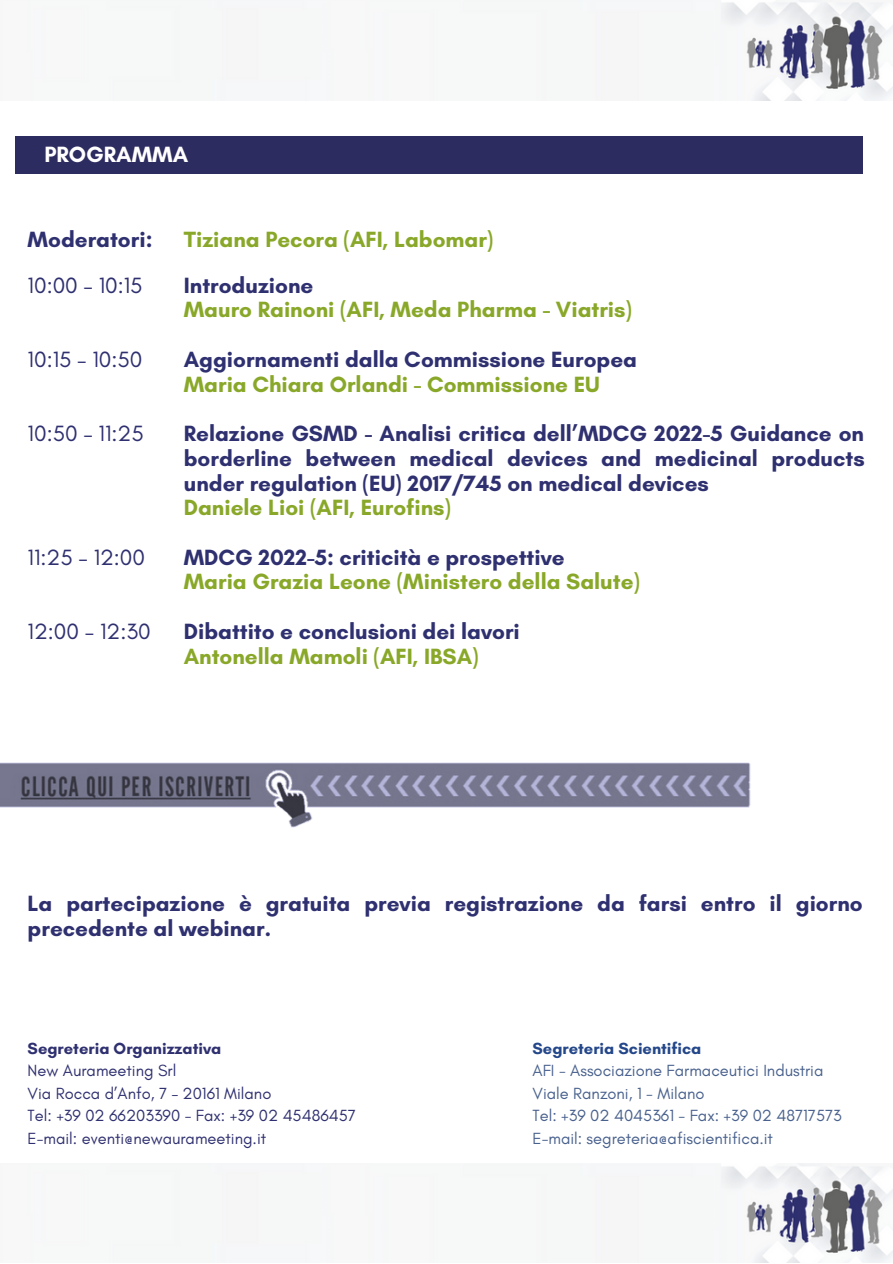
<style>
.page{position:relative;width:893px;height:1264px;background:#fff}
.page>*{position:absolute;margin:0;border:0;box-sizing:border-box;transform-origin:0 0}
.t1{font:700 22.5px/24.8px "Glacial Indifference";color:#2f3070;text-align:justify}
.t2{font:700 22.5px "Glacial Indifference";color:#89a829}
.t3{font:22.5px "Glacial Indifference";color:#2f3070}
.t4{font:700 22.5px "Glacial Indifference";color:#fff}
.t5{font:16.5px/22.5px "Glacial Indifference";color:#49618d}
.t6{font:16.5px/22.5px "Glacial Indifference";color:#2f3070}
.t7{font:700 16.5px "Glacial Indifference";color:#2f3070}
.t8{font:700 16.5px "Glacial Indifference";color:#24478a}
</style>
<div class="page">
<div style="left:15px;top:136px;width:847px;height:37px;background:#2d2c61"></div>
<img style="left:209px;top:0;width:683px;height:100px">
<img style="left:209px;top:1163px;width:683px;height:99px">
<img style="left:0;top:762px;width:751px;height:66px">
<p class="t4" style="left:44px;top:141px;width:145px">PROGRAMMA</p>
<p class="t1" style="left:28px;top:227px;width:126px">Moderatori:</p>
<p class="t2" style="left:184px;top:226px;width:311px">Tiziana Pecora (AFI, Labomar)</p>
<p class="t3" style="left:28px;top:271px;width:116px">10:00 – 10:15</p>
<p class="t3" style="left:28px;top:345px;width:116px">10:15 – 10:50</p>
<p class="t3" style="left:28px;top:419px;width:118px">10:50 – 11:25</p>
<p class="t3" style="left:28px;top:543px;width:119px">11:25 – 12:00</p>
<p class="t3" style="left:28px;top:617px;width:124px">12:00 – 12:30</p>
<p class="t1" style="left:184px;top:272px;width:131px">Introduzione</p>
<p class="t2" style="left:184px;top:296px;width:449px">Mauro Rainoni (AFI, Meda Pharma - Viatris)</p>
<p class="t1" style="left:184px;top:346px;width:455px">Aggiornamenti dalla Commissione Europea</p>
<p class="t2" style="left:184px;top:370px;width:417px">Maria Chiara Orlandi - Commissione EU</p>
<p class="t1" style="left:184px;top:421px;width:682px">Relazione GSMD - Analisi critica dell’MDCG 2022-5 Guidance on borderline between medical devices and medicinal products under regulation (EU) 2017/745 on medical devices</p>
<p class="t2" style="left:184px;top:494px;width:269px">Daniele Lioi (AFI, Eurofins)</p>
<p class="t1" style="left:184px;top:544px;width:382px">MDCG 2022-5: criticità e prospettive</p>
<p class="t2" style="left:184px;top:568px;width:457px">Maria Grazia Leone (Ministero della Salute)</p>
<p class="t1" style="left:184px;top:618px;width:337px">Dibattito e conclusioni dei lavori</p>
<p class="t2" style="left:184px;top:642px;width:296px">Antonella Mamoli (AFI, IBSA)</p>
<p class="t1" style="left:28px;top:890px;width:836px">La partecipazione è gratuita previa registrazione da farsi entro il giorno precedente al webinar.</p>
<p class="t7" style="left:28px;top:1037px;width:195px">Segreteria Organizzativa</p>
<p class="t6" style="left:28px;top:1059px;width:330px">New Aurameeting Srl<br>Via Rocca d’Anfo, 7 – 20161 Milano<br>Tel: +39 02 66203390 - Fax: +39 02 45486457<br>E-mail: eventi@newaurameeting.it</p>
<p class="t8" style="left:532px;top:1037px;width:170px">Segreteria Scientifica</p>
<p class="t5" style="left:532px;top:1059px;width:311px">AFI - Associazione Farmaceutici Industria Viale Ranzoni, 1 - Milano<br>Tel: +39 02 4045361 - Fax: +39 02 48717573<br>E-mail: segreteria@afiscientifica.it</p>
</div>
